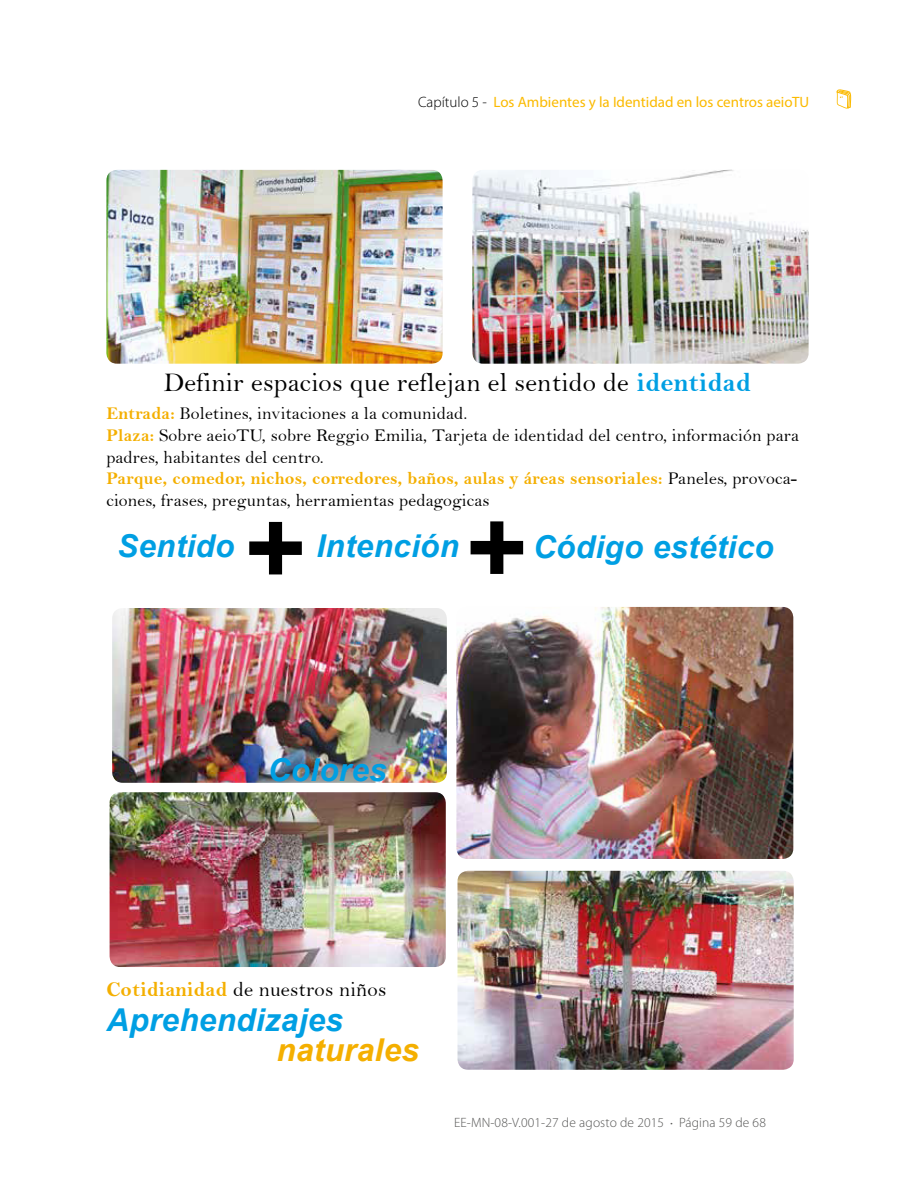
<style>
.page{position:relative;width:915px;height:1191px;background:#fff}
.page>*{position:absolute;margin:0;border:0;box-sizing:border-box;transform-origin:0 0}
.t1{font:italic 700 105px "Arial";color:#000}
.t2{font:italic 700 31.5px "Arial";letter-spacing:.01em;color:#009fe3}
.t3{font:italic 700 31.5px "Arial";letter-spacing:.01em;color:#f4af00}
.t4{font:27px "Bell";letter-spacing:.01em;color:#000}
.t5{font:21px "Bell";letter-spacing:.01em;color:#000}
.t6{font:18px/21.6px "Bell";letter-spacing:.01em;color:#000}
.t7{font:18px "Bell MT Bold";letter-spacing:.01em;color:#f4af00}
.t8{font:15px "Myriad Pro";color:#fbba00}
.t9{font:300 13.5px "Myriad Pro";letter-spacing:.01em;color:#575756}
.s1{font-weight:300;color:#000}
.s2{font-family:"Bell MT Bold";color:#009fe3}
.s3{font-family:"Bell MT Bold";color:#f4af00}
.s4{font-family:"Bell";color:#000}
.s5{font-size:9px}
</style>
<div class="page">
<img style="left:106px;top:170px;width:336px;height:194px">
<img style="left:472px;top:170px;width:336px;height:194px">
<img style="left:112px;top:608px;width:334px;height:175px">
<img style="left:456px;top:607px;width:337px;height:252px">
<img style="left:109px;top:792px;width:336px;height:175px">
<img style="left:457px;top:870px;width:336px;height:199px">
<svg style="left:836px;top:89px;width:14px;height:20px"></svg>
<p class="t8" style="left:418px;top:93px;width:392px"><span class="s1">Capítulo 5 -</span> Los Ambientes y la Identidad en los centros aeioTU</p>
<h3 class="t4" style="left:164px;top:366px;width:588px">Definir espacios que reflejan el sentido de <span class="s2">identidad</span></h3>
<p class="t6" style="left:106px;top:403px;width:694px"><span class="s3">Entrada:</span> Boletines, invitaciones a la comunidad.<br><span class="s3">Plaza:</span> Sobre aeioTU, sobre Reggio Emilia, Tarjeta de identidad del centro, información para padres, habitantes del centro.</p>
<p class="t7" style="left:106px;top:468px;width:692px">Parque, comedor, nichos, corredores, baños, aulas y áreas sensoriales: <span class="s4">Paneles, provoca-</span></p>
<p class="t6" style="left:106px;top:489px;width:384px">ciones, frases, preguntas, herramientas pedagogicas</p>
<h2 class="t2" style="left:117px;top:525px;width:119px">Sentido</h2>
<h1 class="t1" style="left:462px;top:478px;width:63px">+</h1>
<h1 class="t1" style="left:241px;top:478px;width:63px">+</h1>
<h2 class="t2" style="left:316px;top:525px;width:144px">Intención</h2>
<h2 class="t2" style="left:533px;top:525px;width:242px">Código estético</h2>
<h2 class="t2" style="left:267px;top:749px;width:121px">Colores</h2>
<p class="t5" style="left:106px;top:976px;width:281px"><span class="s3">Cotidianidad</span> de nuestros niños</p>
<h2 class="t2" style="left:106px;top:999px;width:238px">Aprehendizajes</h2>
<h2 class="t3" style="left:276px;top:1028px;width:144px">naturales</h2>
<p class="t9" style="left:454px;top:1114px;width:313px">EE-MN-08-V.001-27 de agosto de 2015 <span class="s5">•</span> Página 59 de 68</p>
</div>
